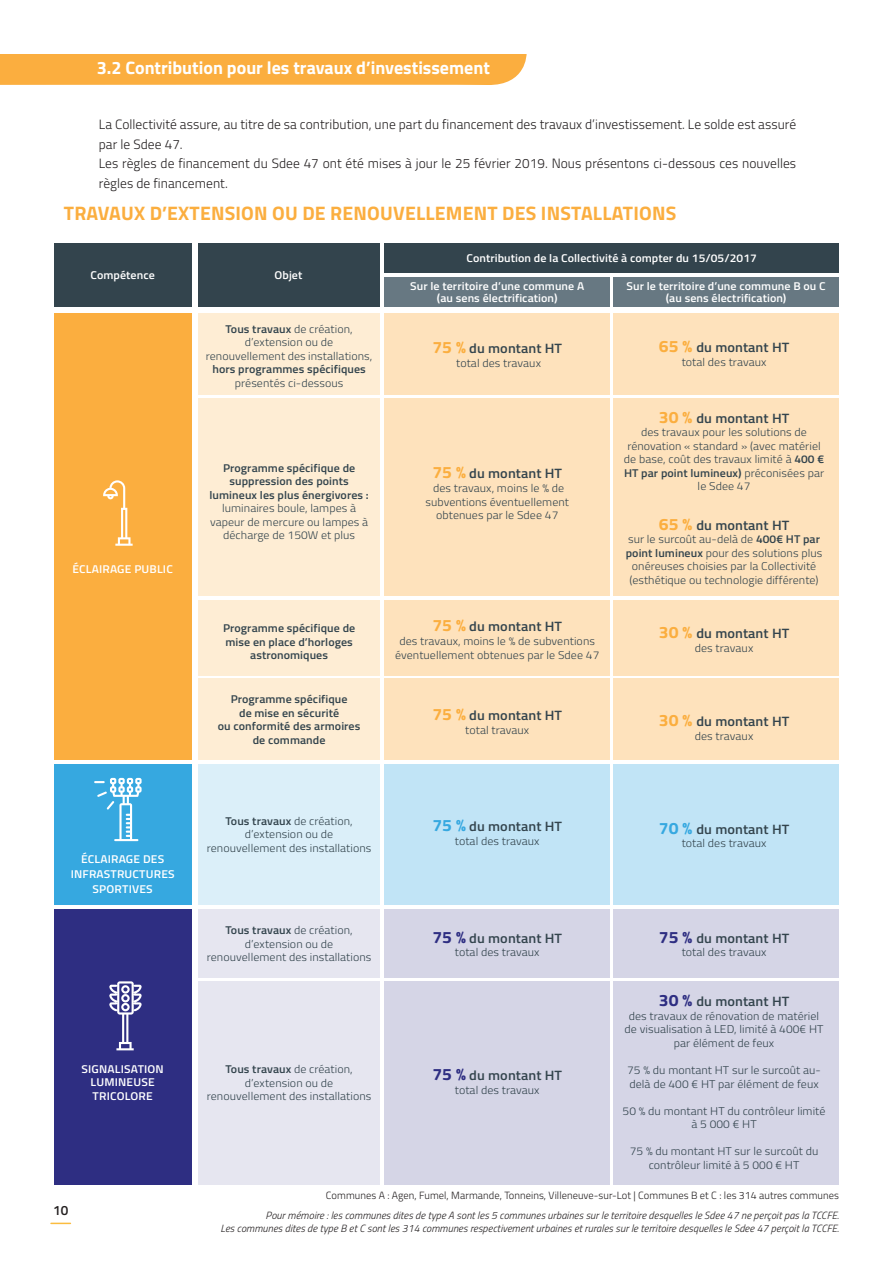
<style>
.page{position:relative;width:893px;height:1263px;background:#fff}
.page>*{position:absolute;margin:0;border:0;box-sizing:border-box;transform-origin:0 0}
.t1{font:700 19.5px "Titillium";letter-spacing:.01em;color:#fbae3f}
.t2{font:700 18px "Titillium";color:#fff}
.t3{font:300 13.5px/19.5px "Titillium";letter-spacing:.005em;color:#231f20}
.t4{font:600 13.5px "Titillium";letter-spacing:.005em;color:#33444d;scale:1.06 1}
.t5{font:600 13.5px "Titillium";color:#231f20}
.t6{font:300 11.25px/13.5px "Titillium";letter-spacing:.005em;color:#33444d;text-align:center;scale:1.06 1}
.t7{font:600 11.25px/11.2px "Titillium";letter-spacing:.005em;color:#fff;text-align:center;scale:1.06 1}
.t8{font:600 11.25px/13.5px "Titillium";letter-spacing:.005em;color:#33444d;text-align:center;scale:1.06 1}
.t9{font:italic 300 10.5px/13.5px "Titillium";letter-spacing:.005em;color:#231f20;text-align:right}
.t10{font:300 10.5px "Titillium";letter-spacing:.005em;color:#231f20}
.s1{font-weight:600}
.s2{font-weight:700;font-size:16.5px;color:#fbae3f}
.s3{font-weight:700;font-size:16.5px;color:#36a8e0}
.s4{font-weight:700;font-size:16.5px;color:#2e2e82}
</style>
<div class="page">
<svg style="left:51px;top:1222px;width:19px;height:2px"></svg>
<div style="left:0;top:54px;width:527px;height:31px;background:#fbae3f"></div>
<div style="left:198px;top:313px;width:181px;height:81px;background:#feedd4"></div>
<div style="left:198px;top:600px;width:181px;height:75px;background:#feedd4"></div>
<div style="left:198px;top:679px;width:181px;height:81px;background:#feedd4"></div>
<div style="left:198px;top:764px;width:181px;height:141px;background:#dbeff9"></div>
<div style="left:198px;top:909px;width:181px;height:69px;background:#e6e6f0"></div>
<div style="left:198px;top:981px;width:181px;height:203px;background:#e6e6f0"></div>
<div style="left:198px;top:398px;width:181px;height:198px;background:#feedd4"></div>
<div style="left:384px;top:313px;width:226px;height:81px;background:#fee2bc"></div>
<div style="left:384px;top:600px;width:226px;height:75px;background:#fee2bc"></div>
<div style="left:384px;top:679px;width:226px;height:81px;background:#fee2bc"></div>
<div style="left:384px;top:764px;width:226px;height:141px;background:#c1e4f6"></div>
<div style="left:384px;top:909px;width:226px;height:69px;background:#d5d5e6"></div>
<div style="left:384px;top:981px;width:226px;height:203px;background:#d5d5e6"></div>
<div style="left:384px;top:398px;width:226px;height:198px;background:#fee2bc"></div>
<div style="left:613px;top:313px;width:226px;height:81px;background:#fee2bc"></div>
<div style="left:613px;top:600px;width:226px;height:75px;background:#fee2bc"></div>
<div style="left:613px;top:679px;width:226px;height:81px;background:#fee2bc"></div>
<div style="left:613px;top:764px;width:226px;height:141px;background:#c1e4f6"></div>
<div style="left:613px;top:909px;width:226px;height:69px;background:#d5d5e6"></div>
<div style="left:613px;top:981px;width:226px;height:203px;background:#d5d5e6"></div>
<div style="left:613px;top:398px;width:226px;height:198px;background:#fee2bc"></div>
<div style="left:54px;top:764px;width:137px;height:141px;background:#36a8e0"></div>
<div style="left:54px;top:909px;width:137px;height:275px;background:#2e2e82"></div>
<div style="left:54px;top:313px;width:137px;height:447px;background:#fbae3f"></div>
<div style="left:54px;top:243px;width:137px;height:64px;background:#33444d"></div>
<div style="left:198px;top:243px;width:181px;height:64px;background:#33444d"></div>
<div style="left:384px;top:243px;width:455px;height:30px;background:#33444d"></div>
<div style="left:384px;top:277px;width:226px;height:30px;background:#677882"></div>
<div style="left:613px;top:277px;width:226px;height:30px;background:#677882"></div>
<svg style="left:103px;top:480px;width:30px;height:66px"></svg>
<svg style="left:94px;top:778px;width:48px;height:63px"></svg>
<svg style="left:109px;top:981px;width:33px;height:69px"></svg>
<h2 class="t2" style="left:97px;top:54px;width:395px">3.2 Contribution pour les travaux d’investissement</h2>
<p class="t3" style="left:99px;top:114px;width:699px">La Collectivité assure, au titre de sa contribution, une part du financement des travaux d’investissement. Le solde est assuré par le Sdee 47.<br>Les règles de financement du Sdee 47 ont été mises à jour le 25 février 2019. Nous présentons ci-dessous ces nouvelles règles de financement.</p>
<h1 class="t1" style="left:64px;top:198px;width:614px">TRAVAUX D’EXTENSION OU DE RENOUVELLEMENT DES INSTALLATIONS</h1>
<p class="t7" style="left:91px;top:269px;width:62px">Compétence</p>
<p class="t7" style="left:275px;top:269px;width:28px">Objet</p>
<p class="t6" style="left:206px;top:321px;width:159px"><span class="s1">Tous travaux</span> de création, d’extension ou de renouvellement des installations,</p>
<p class="t8" style="left:212px;top:362px;width:146px">hors programmes spécifiques</p>
<p class="t6" style="left:235px;top:376px;width:104px">présentés ci-dessous</p>
<p class="t7" style="left:72px;top:563px;width:96px">ÉCLAIRAGE PUBLIC</p>
<p class="t8" style="left:210px;top:460px;width:152px">Programme spécifique de suppression des points lumineux les plus énergivores :</p>
<p class="t6" style="left:210px;top:501px;width:151px">luminaires boule, lampes à vapeur de mercure ou lampes à décharge de 150W et plus</p>
<p class="t8" style="left:223px;top:621px;width:126px">Programme spécifique de mise en place d’horloges astronomiques</p>
<p class="t8" style="left:218px;top:692px;width:136px">Programme spécifique<br>de mise en sécurité<br>ou conformité des armoires de commande</p>
<p class="t7" style="left:467px;top:252px;width:275px">Contribution de la Collectivité à compter du 15/05/2017</p>
<p class="t7" style="left:410px;top:280px;width:166px">Sur le territoire d’une commune A (au sens électrification)</p>
<p class="t7" style="left:626px;top:280px;width:189px">Sur le territoire d’une commune B ou C (au sens électrification)</p>
<p class="t4" style="left:432px;top:338px;width:124px"><span class="s2">75 %</span> du montant HT</p>
<p class="t6" style="left:456px;top:355px;width:81px">total des travaux</p>
<p class="t4" style="left:432px;top:464px;width:124px"><span class="s2">75 %</span> du montant HT</p>
<p class="t6" style="left:425px;top:481px;width:137px">des travaux, moins le % de subventions éventuellement obtenues par le Sdee 47</p>
<p class="t4" style="left:432px;top:617px;width:124px"><span class="s2">75 %</span> du montant HT</p>
<p class="t6" style="left:395px;top:634px;width:194px">des travaux, moins le % de subventions éventuellement obtenues par le Sdee 47</p>
<p class="t4" style="left:432px;top:705px;width:124px"><span class="s2">75 %</span> du montant HT</p>
<p class="t6" style="left:465px;top:722px;width:62px">total travaux</p>
<p class="t4" style="left:659px;top:338px;width:125px"><span class="s2">65 %</span> du montant HT</p>
<p class="t6" style="left:682px;top:355px;width:81px">total des travaux</p>
<p class="t4" style="left:659px;top:408px;width:125px"><span class="s2">30 %</span> du montant HT</p>
<p class="t6" style="left:624px;top:425px;width:190px">des travaux pour les solutions de rénovation « standard » (avec matériel de base, coût des travaux limité à <span class="s1">400 €<br>HT par point lumineux)</span> préconisées par le Sdee 47</p>
<p class="t4" style="left:659px;top:515px;width:125px"><span class="s2">65 %</span> du montant HT</p>
<p class="t6" style="left:626px;top:532px;width:187px">sur le surcoût au-delà de <span class="s1">400€ HT par point lumineux</span> pour des solutions plus onéreuses choisies par la Collectivité (esthétique ou technologie différente)</p>
<p class="t4" style="left:659px;top:623px;width:125px"><span class="s2">30 %</span> du montant HT</p>
<p class="t6" style="left:695px;top:640px;width:57px">des travaux</p>
<p class="t4" style="left:659px;top:711px;width:125px"><span class="s2">30 %</span> du montant HT</p>
<p class="t6" style="left:695px;top:729px;width:57px">des travaux</p>
<p class="t7" style="left:71px;top:850px;width:100px;line-height:15px">ÉCLAIRAGE DES<br>INFRASTRUCTURES<br>SPORTIVES</p>
<p class="t6" style="left:207px;top:813px;width:157px"><span class="s1">Tous travaux</span> de création, d’extension ou de renouvellement des installations</p>
<p class="t6" style="left:207px;top:923px;width:157px"><span class="s1">Tous travaux</span> de création, d’extension ou de renouvellement des installations</p>
<p class="t7" style="left:81px;top:1061px;width:79px;line-height:13.5px">SIGNALISATION<br>LUMINEUSE<br>TRICOLORE</p>
<p class="t6" style="left:207px;top:1062px;width:157px"><span class="s1">Tous travaux</span> de création, d’extension ou de renouvellement des installations</p>
<p class="t4" style="left:432px;top:816px;width:124px"><span class="s3">75 %</span> du montant HT</p>
<p class="t6" style="left:455px;top:834px;width:81px">total des travaux</p>
<p class="t4" style="left:432px;top:928px;width:124px"><span class="s4">75 %</span> du montant HT</p>
<p class="t6" style="left:455px;top:945px;width:81px">total des travaux</p>
<p class="t4" style="left:432px;top:1065px;width:124px"><span class="s4">75 %</span> du montant HT</p>
<p class="t6" style="left:455px;top:1082px;width:81px">total des travaux</p>
<p class="t4" style="left:659px;top:819px;width:125px"><span class="s3">70 %</span> du montant HT</p>
<p class="t6" style="left:682px;top:836px;width:81px">total des travaux</p>
<p class="t4" style="left:659px;top:928px;width:125px"><span class="s4">75 %</span> du montant HT</p>
<p class="t6" style="left:682px;top:945px;width:81px">total des travaux</p>
<p class="t4" style="left:659px;top:991px;width:125px"><span class="s4">30 %</span> du montant HT</p>
<p class="t6" style="left:625px;top:1009px;width:189px">des travaux de rénovation de matériel de visualisation à LED, limité à 400€ HT par élément de feux</p>
<p class="t6" style="left:627px;top:1063px;width:184px;text-align:left">75 % du montant HT sur le surcoût au&shy;delà de 400 € HT par élément de feux</p>
<p class="t6" style="left:623px;top:1103px;width:193px">50 % du montant HT du contrôleur limité à 5 000 € HT</p>
<p class="t6" style="left:630px;top:1144px;width:179px">75 % du montant HT sur le surcoût du contrôleur limité à 5 000 € HT</p>
<p class="t5" style="left:53px;top:1200px;width:17px">10</p>
<p class="t10" style="left:326px;top:1187px;width:514px">Communes A : Agen, Fumel, Marmande, Tonneins, Villeneuve-sur-Lot | Communes B et C : les 314 autres communes</p>
<p class="t9" style="left:221px;top:1208px;width:620px">Pour mémoire : les communes dites de type A sont les 5 communes urbaines sur le territoire desquelles le Sdee 47 ne perçoit pas la TCCFE.<br>Les communes dites de type B et C sont les 314 communes respectivement urbaines et rurales sur le territoire desquelles le Sdee 47 perçoit la TCCFE.</p>
</div>
